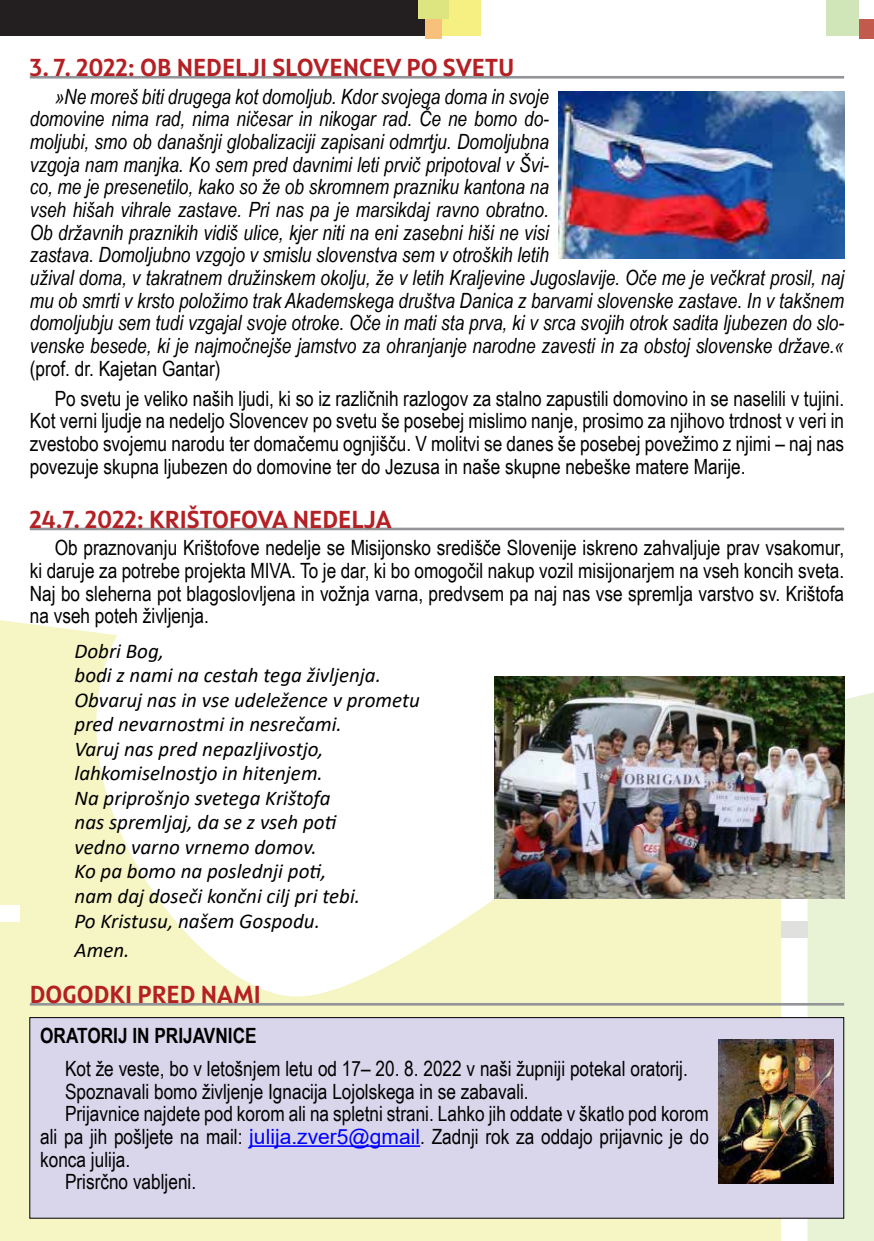
<style>
.page{position:relative;width:874px;height:1241px;background:#fff}
.page>*{position:absolute;margin:0;border:0;box-sizing:border-box;transform-origin:0 0}
.t1{font:700 24.5px "Squad";color:#b42024}
.t2{font:21px/22.6px "Arial Narrow";color:#000;text-align:justify}
.t3{font:italic 21px/22.6px "Arial Narrow";color:#000}
.t4{font:italic 21px/24.5px "Calibri";color:#000}
.t5{font:700 21px "Arial Narrow";color:#000}
.s1{font-family:"Arial";color:#00f}
</style>
<div class="page">
<svg style="left:0;top:620px;width:780px;height:620px"></svg>
<div style="left:0;top:0;width:433px;height:36px;background:#231f20"></div>
<div style="left:825px;top:0;width:48px;height:36px;background:#d1e6b8"></div>
<div style="left:433px;top:0;width:47px;height:36px;background:#f6f083"></div>
<div style="left:425px;top:0;width:17px;height:39px;background:#f7c17b"></div>
<div style="left:418px;top:0;width:31px;height:19px;background:#dce57f"></div>
<div style="left:858px;top:19px;width:15px;height:20px;background:#c25b4d"></div>
<div style="left:858px;top:0;width:15px;height:19px;background:#fff"></div>
<svg style="left:807px;top:676px;width:66px;height:564px;background:#d8e1c6"></svg>
<div style="left:0;top:904px;width:20px;height:17px;background:#fff"></div>
<div style="left:780px;top:921px;width:27px;height:16px;background:#e0e0df"></div>
<hr style="left:30px;top:76px;width:813px;height:3px;background:#939598">
<hr style="left:30px;top:527px;width:813px;height:3px;background:#939598">
<hr style="left:30px;top:1002px;width:813px;height:3px;background:#939598">
<img style="left:558px;top:92px;width:285px;height:166px">
<img style="left:494px;top:676px;width:349px;height:222px">
<div style="left:30px;top:1017px;width:813px;height:200px;background:#d9d6eb"></div>
<hr style="left:249px;top:1145px;width:171px;height:1px;background:#00f">
<div style="left:29px;top:1016px;width:814px;height:202px;border:1px solid #000"></div>
<img style="left:718px;top:1039px;width:115px;height:144px">
<p class="t1" style="left:30px;top:52px;width:486px">3. 7. 2022: OB NEDELJI SLOVENCEV PO SVETU</p>
<p class="t3" style="left:30px;top:84px;width:815px;text-indent:25px">»Ne moreš biti drugega kot domoljub. Kdor svojega doma in svoje<br>domovine nima rad, nima ničesar in nikogar rad. Če ne bomo do-<br>moljubi, smo ob današnji globalizaciji zapisani odmrtju. Domoljubna<br>vzgoja nam manjka. Ko sem pred davnimi leti prvič pripotoval v Švi-<br>co, me je presenetilo, kako so že ob skromnem prazniku kantona na<br>vseh hišah vihrale zastave. Pri nas pa je marsikdaj ravno obratno.<br>Ob državnih praznikih vidiš ulice, kjer niti na eni zasebni hiši ne visi<br>zastava. Domoljubno vzgojo v smislu slovenstva sem v otroških letih<br>užival doma, v takratnem družinskem okolju, že v letih Kraljevine Jugoslavije. Oče me je večkrat prosil, naj mu ob smrti v krsto položimo trak Akademskega društva Danica z barvami slovenske zastave. In v takšnem domoljubju sem tudi vzgajal svoje otroke. Oče in mati sta prva, ki v srca svojih otrok sadita ljubezen do slo&shy;venske besede, ki je najmočnejše jamstvo za ohranjanje narodne zavesti in za obstoj slovenske države.«</p>
<p class="t2" style="left:55px;top:352px;width:790px;line-height:30.1px;text-indent:-25px">(prof. dr. Kajetan Gantar)<br>Po svetu je veliko naših ljudi, ki so iz različnih razlogov za stalno zapustili domovino in se naselili v tujini.</p>
<p class="t2" style="left:30px;top:409px;width:815px">Kot verni ljudje na nedeljo Slovencev po svetu še posebej mislimo nanje, prosimo za njihovo trdnost v veri in zvestobo svojemu narodu ter domačemu ognjišču. V molitvi se danes še posebej povežimo z njimi – naj nas povezuje skupna ljubezen do domovine ter do Jezusa in naše skupne nebeške matere Marije.</p>
<p class="t1" style="left:30px;top:503px;width:363px">24.7. 2022: KRIŠTOFOVA NEDELJA</p>
<p class="t2" style="left:30px;top:535px;width:815px;text-indent:25px">Ob praznovanju Krištofove nedelje se Misijonsko središče Slovenije iskreno zahvaljuje prav vsakomur, ki daruje za potrebe projekta MIVA. To je dar, ki bo omogočil nakup vozil misijonarjem na vseh koncih sveta.<br>Naj bo sleherna pot blagoslovljena in vožnja varna, predvsem pa naj nas vse spremlja varstvo sv. Krištofa na vseh poteh življenja.</p>
<p class="t4" style="left:74px;top:637px;width:347px">Dobri Bog,<br>bodi z nami na cestah tega življenja.<br>Obvaruj nas in vse udeležence v prometu pred nevarnostmi in nesrečami.<br>Varuj nas pred nepazljivostjo, lahkomiselnostjo in hitenjem.<br>Na priprošnjo svetega Krištofa<br>nas spremljaj, da se z vseh poti<br>vedno varno vrnemo domov.<br>Ko pa bomo na poslednji poti,<br>nam daj doseči končni cilj pri tebi.<br>Po Kristusu, našem Gospodu.</p>
<p class="t4" style="left:74px;top:936px;width:56px">Amen.</p>
<p class="t1" style="left:30px;top:978px;width:232px">DOGODKI PRED NAMI</p>
<p class="t5" style="left:40px;top:1019px;width:218px">ORATORIJ IN PRIJAVNICE</p>
<p class="t2" style="left:65px;top:1056px;width:624px">Kot že veste, bo v letošnjem letu od 17– 20. 8. 2022 v naši župniji potekal oratorij.</p>
<p class="t2" style="left:65px;top:1078px;width:465px">Spoznavali bomo življenje Ignacija Lojolskega in se zabavali.</p>
<p class="t2" style="left:65px;top:1101px;width:645px">Prijavnice najdete pod korom ali na spletni strani. Lahko jih oddate v škatlo pod korom</p>
<p class="t2" style="left:40px;top:1124px;width:670px">ali pa jih pošljete na mail: <span class="s1">julija.zver5@gmail</span>. Zadnji rok za oddajo prijavnic je do</p>
<p class="t2" style="left:40px;top:1146px;width:91px">konca julija.</p>
<p class="t2" style="left:65px;top:1169px;width:133px">Prisrčno vabljeni.</p>
</div>
